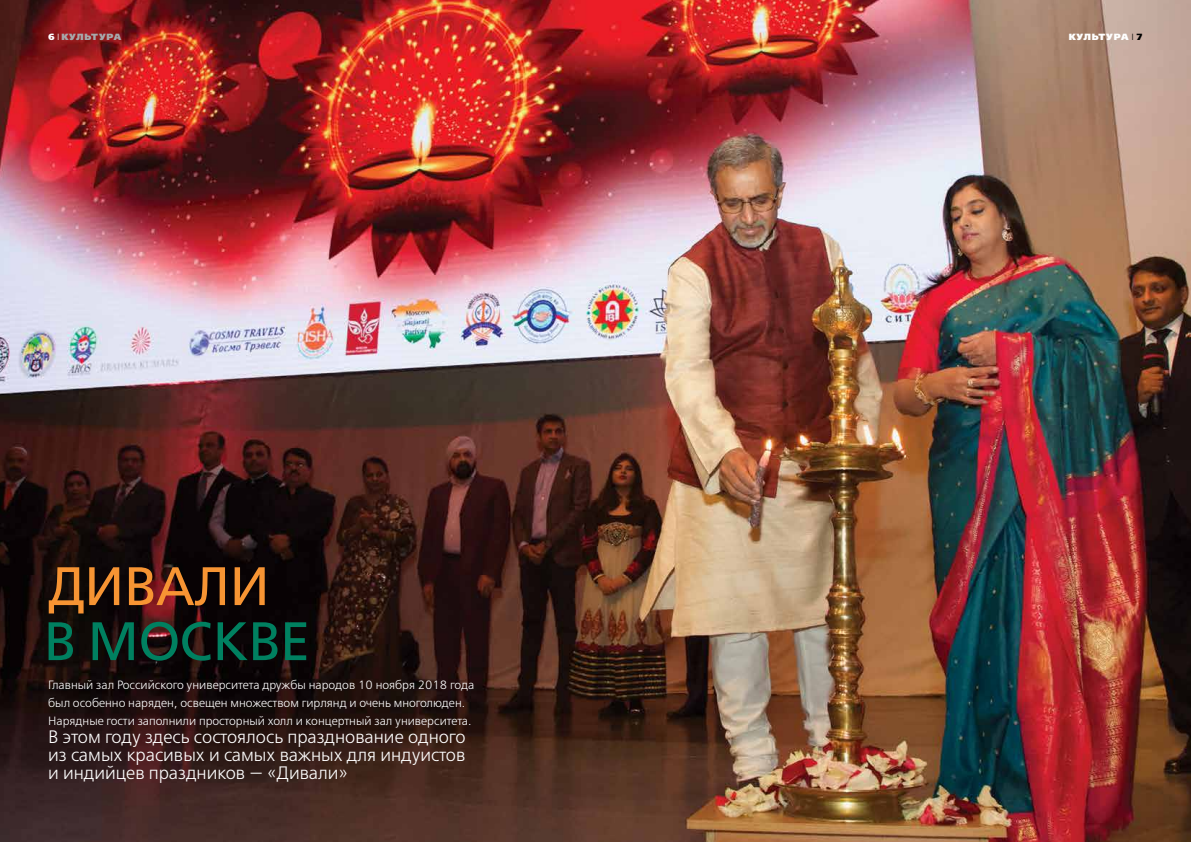
<style>
.page{position:relative;width:1191px;height:842px;background:#fff}
.page>*{position:absolute;margin:0;border:0;box-sizing:border-box;transform-origin:0 0}
.t1{font:54px "Free Set C";letter-spacing:-.01em;color:#008060}
.t2{font:54px "Free Set C";letter-spacing:-.01em;color:#f79433}
.t3{font:18px/18px "Free Set Light C";color:#fff;text-align:justify}
.t4{font:12px/18px "Free Set Light C";color:#fff}
.t5{font:9px "Free Set Extra Bold C";letter-spacing:.04em;color:#a7a9ac}
.t6{font:9px "Free Set Extra Bold C";letter-spacing:.04em;color:#fff}
.s1{color:#fff}
.s2{font-family:"Free Set Light C";color:#fff}
.s3{font-family:"Free Set Light C";color:#000}
.s4{color:#000}
</style>
<div class="page">
<img style="left:0;top:0;width:1191px;height:842px">
<p class="t5" style="left:48px;top:32px;width:73px"><span class="s1">6</span> <span class="s2">I</span> культ ура</p>
<p class="t6" style="left:1068px;top:32px;width:75px">культ ура <span class="s3">I</span> <span class="s4">7</span></p>
<h1 class="t2" style="left:48px;top:557px;width:223px">Дивали</h1>
<h1 class="t1" style="left:43px;top:612px;width:268px">в Москве</h1>
<p class="t4" style="left:48px;top:676px;width:427px">Главный зал Российского университета дружбы народов 10 ноября 2018 года был особенно наряден, освещен множеством гирлянд и очень многолюден.<br>Нарядные гости заполнили просторный холл и концертный зал университета.</p>
<h2 class="t3" style="left:48px;top:729px;width:419px">В этом году здесь состоялось празднование одного из самых красивых и самых важных для индуистов и индийцев праздников — «Дивали»</h2>
</div>
